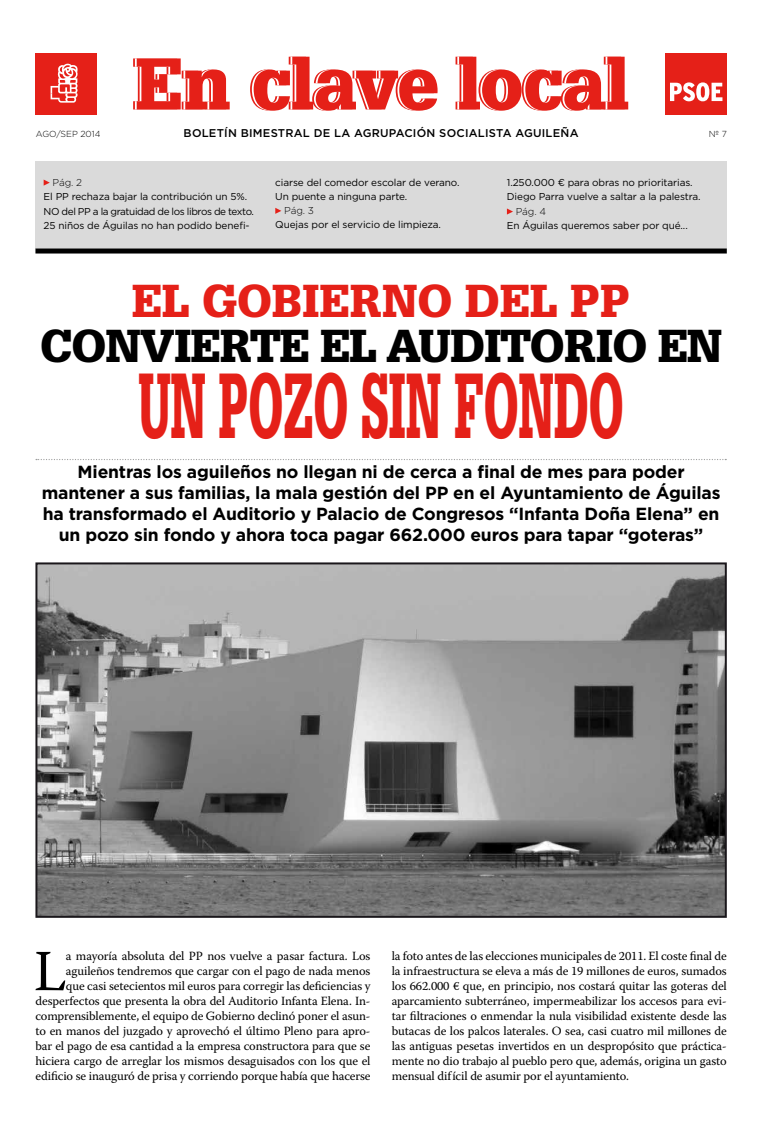
<style>
.page{position:relative;width:780px;height:1134px;background:#fff}
.page>*{position:absolute;margin:0;border:0;box-sizing:border-box;transform-origin:0 0}
.t1{font:900 90px "Glypha LT Std";color:#e52018;scale:.5 1}
.t2{font:900 71.25px "Glypha LT Std";letter-spacing:-.005em;color:#e52018}
.t3{font:58px "Warnock Pro";color:#000}
.t4{font:900 45px "Glypha LT Std";letter-spacing:-.02em;color:#000}
.t5{font:900 45px "Glypha LT Std";color:#e52018}
.t6{font:700 17.5px/21px "Gotham";letter-spacing:-.01em;color:#000;text-align:center}
.t7{font:12.5px/15px "Warnock Pro";letter-spacing:-.01em;color:#000;text-align:right}
.t8{font:500 11.25px "Gotham";letter-spacing:.02em;color:#000}
.t9{font:10px/14.5px "Gotham";letter-spacing:-.01em;color:#000}
.t10{font:300 10px "Gotham";letter-spacing:-.015em;color:#000}
.t11{font:300 8.75px "Gotham";color:#000}
</style>
<div class="page">
<div style="left:35px;top:53px;width:62px;height:62px;background:#e52018"></div>
<svg style="left:51px;top:63px;width:27px;height:40px"></svg>
<div style="left:664px;top:53px;width:62px;height:62px;background:#e52018"></div>
<svg style="left:670px;top:82px;width:52px;height:19px"></svg>
<div style="left:35px;top:161px;width:691px;height:87px;background:#dadada"></div>
<div style="left:35px;top:248px;width:691px;height:5px;background:#000"></div>
<svg style="left:44px;top:180px;width:6px;height:6px"></svg>
<svg style="left:275px;top:208px;width:6px;height:6px"></svg>
<svg style="left:507px;top:208px;width:6px;height:7px"></svg>
<svg style="left:36px;top:459px;width:690px;height:1px"></svg>
<img style="left:38px;top:565px;width:685px;height:350px">
<div style="left:35px;top:562px;width:691px;height:356px;border:2px solid #1a171b"></div>
<h2 class="t2" style="left:135px;top:41px;width:495px">En clave local</h2>
<p class="t11" style="left:36px;top:129px;width:66px">AGo/SEP 2014</p>
<p class="t8" style="left:184px;top:126px;width:396px">BOLETÍN BIMESTRAL DE LA AGRUPACIÓN SOCIALISTA AGUI LEÑA</p>
<p class="t11" style="left:708px;top:129px;width:20px">nº 7</p>
<p class="t10" style="left:53px;top:176px;width:31px">Pág. 2</p>
<p class="t9" style="left:44px;top:189px;width:212px">El PP rechaza bajar la contribución un 5%.<br>NO del PP a la gratuidad de los libros de texto.<br>25 niños de Águilas no han podido benefi-</p>
<p class="t9" style="left:275px;top:175px;width:186px">ciarse del comedor escolar de verano.<br>Un puente a ninguna parte.</p>
<p class="t10" style="left:284px;top:204px;width:31px">Pág. 3</p>
<p class="t9" style="left:275px;top:217px;width:167px">Quejas por el servicio de limpieza.</p>
<p class="t9" style="left:507px;top:175px;width:195px">1.250.000 € para obras no prioritarias.<br>Diego Parra vuelve a saltar a la palestra.</p>
<p class="t10" style="left:516px;top:205px;width:32px">Pág. 4</p>
<p class="t9" style="left:507px;top:218px;width:182px">En Águilas queremos saber por qué...</p>
<h3 class="t5" style="left:132px;top:273px;width:499px">EL GOBIERNO DEL PP</h3>
<h3 class="t4" style="left:40px;top:318px;width:683px">CONVIERTE EL AUDITORIO EN</h3>
<h1 class="t1" style="left:138px;top:351px;width:972px">UN POZO SIN FONDO</h1>
<p class="t6" style="left:42px;top:461px;width:680px">Mientras los aguileños no llegan ni de cerca a final de mes para poder mantener a sus familias, la mala gestión del PP en el Ayuntamiento de Águilas ha transformado el Auditorio y Palacio de Congresos “Infanta Doña Elena” en un pozo sin fondo y ahora toca pagar 662.000 euros para tapar “goteras”</p>
<p class="t7" style="left:35px;top:948px;width:336px">a mayoría absoluta del PP nos vuelve a pasar factura. Los aguileños tendremos que cargar con el pago de nada menos<br>que casi setecientos mil euros para corregir las deficiencias y desperfectos que presenta la obra del Auditorio Infanta Elena. In&shy;comprensiblemente, el equipo de Gobierno declinó poner el asun&shy;to en manos del juzgado y aprovechó el último Pleno para apro&shy;bar el pago de esa cantidad a la empresa constructora para que se hiciera cargo de arreglar los mismos desaguisados con los que el edificio se inauguró de prisa y corriendo porque había que hacerse</p>
<p class="t7" style="left:392px;top:948px;width:336px;text-align:justify">la foto antes de las elecciones municipales de 2011. El coste final de la infraestructura se eleva a más de 19 millones de euros, sumados los 662.000 € que, en principio, nos costará quitar las goteras del aparcamiento subterráneo, impermeabilizar los accesos para evi&shy;tar filtraciones o enmendar la nula visibilidad existente desde las butacas de los palcos laterales. O sea, casi cuatro mil millones de las antiguas pesetas invertidos en un despropósito que práctica&shy;mente no dio trabajo al pueblo pero que, además, origina un gasto mensual difícil de asumir por el ayuntamiento.</p>
<h3 class="t3" style="left:34px;top:936px;width:34px">L</h3>
</div>
